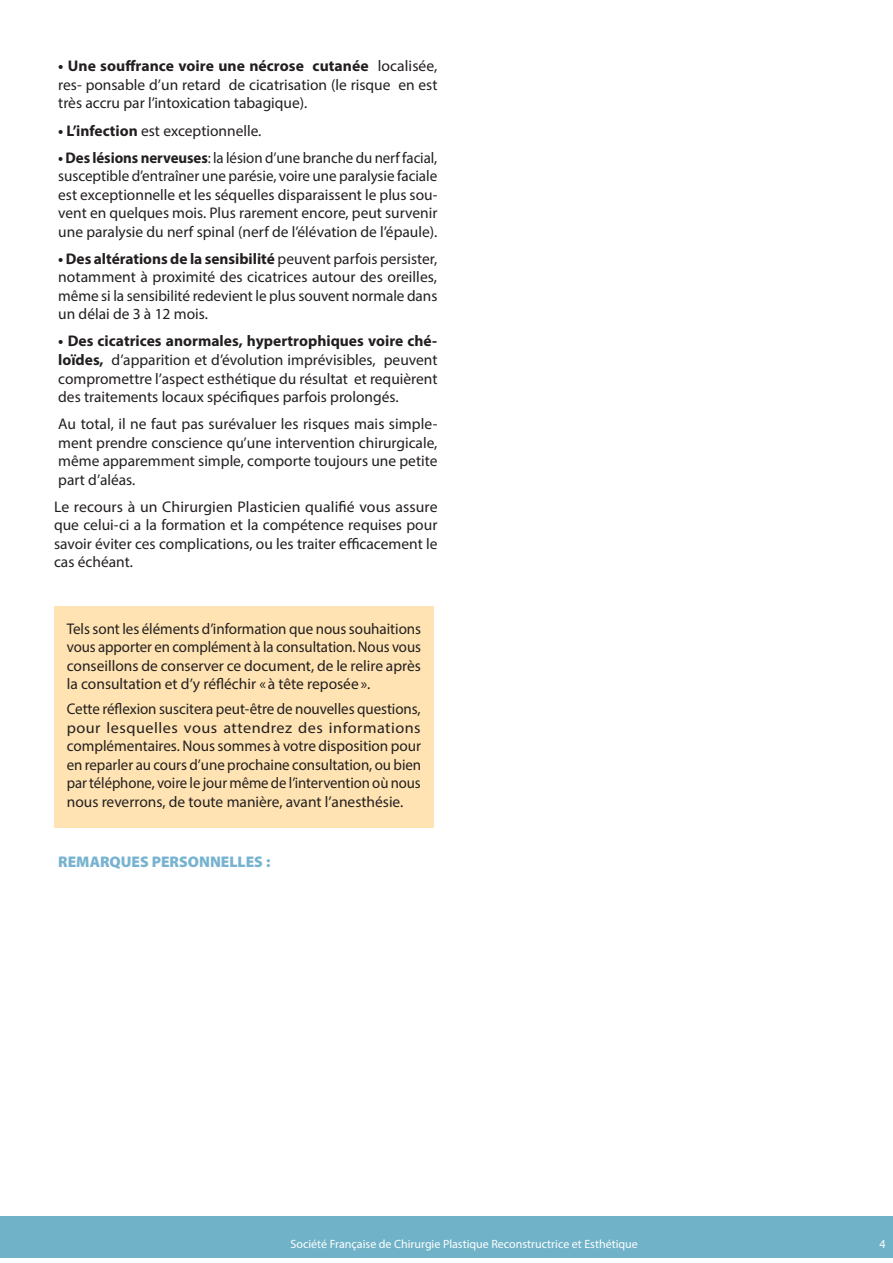
<style>
.page{position:relative;width:893px;height:1263px;background:#fff}
.page>*{position:absolute;margin:0;border:0;box-sizing:border-box;transform-origin:0 0}
.t1{font:15.45px/18.6px "Myriad Pro";color:#231f20;text-align:justify}
.t2{font:900 15.45px "Myriad Pro";color:#77b3d0}
.t3{font:12px "Myriad Pro";color:#fff}
.s1{font-weight:700}
</style>
<div class="page">
<div style="left:54px;top:606px;width:380px;height:221px;background:#ffe3b2"></div>
<div style="left:0;top:1216px;width:893px;height:42px;background:#70b2c8"></div>
<p class="t1" style="left:58px;top:58px;width:381px"><span class="s1">• Une souffrance voire une nécrose cutanée</span> localisée, res- ponsable d’un retard de cicatrisation (le risque en est très accru par l’intoxication tabagique).</p>
<p class="t1" style="left:58px;top:122px;width:205px"><span class="s1">• L’infection</span> est exceptionnelle.</p>
<p class="t1" style="left:58px;top:149px;width:381px"><span class="s1">• Des lésions nerveuses</span>: la lésion d’une branche du nerf facial, susceptible d’entraîner une parésie, voire une paralysie faciale est exceptionnelle et les séquelles disparaissent le plus sou&shy;vent en quelques mois. Plus rarement encore, peut survenir une paralysie du nerf spinal (nerf de l’élévation de l’épaule).</p>
<p class="t1" style="left:58px;top:251px;width:381px"><span class="s1">• Des altérations de la sensibilité</span> peuvent parfois persister, notamment à proximité des cicatrices autour des oreilles, même si la sensibilité redevient le plus souvent normale dans un délai de 3 à 12 mois.</p>
<p class="t1" style="left:58px;top:333px;width:381px"><span class="s1">• Des cicatrices anormales, hypertrophiques voire ché&shy;loïdes,</span> d’apparition et d’évolution imprévisibles, peuvent compromettre l’aspect esthétique du résultat et requièrent des traitements locaux spécifiques parfois prolongés.</p>
<p class="t1" style="left:58px;top:416px;width:381px">Au total, il ne faut pas surévaluer les risques mais simple&shy;ment prendre conscience qu’une intervention chirurgicale, même apparemment simple, comporte toujours une petite part d’aléas.</p>
<p class="t1" style="left:54px;top:499px;width:385px">Le recours à un Chirurgien Plasticien qualifié vous assure que celui-ci a la formation et la compétence requises pour savoir éviter ces complications, ou les traiter efficacement le cas échéant.</p>
<p class="t1" style="left:67px;top:620px;width:356px">Tels sont les éléments d’information que nous souhaitions vous apporter en complément à la consultation. Nous vous conseillons de conserver ce document, de le relire après la consultation et d’y réfléchir « à tête reposée ».</p>
<p class="t1" style="left:67px;top:701px;width:356px">Cette réflexion suscitera peut-être de nouvelles questions, pour lesquelles vous attendrez des informations complémentaires. Nous sommes à votre disposition pour en reparler au cours d’une prochaine consultation, ou bien par téléphone, voire le jour même de l’intervention où nous nous reverrons, de toute manière, avant l’anesthésie.</p>
<p class="t2" style="left:58px;top:856px;width:214px">REMARQUES PERSONNELLES :</p>
<p class="t3" style="left:291px;top:1239px;width:349px">Société Française de Chirurgie Plastique Reconstructrice et Esthétique</p>
<p class="t3" style="left:880px;top:1239px;width:8px">4</p>
</div>
